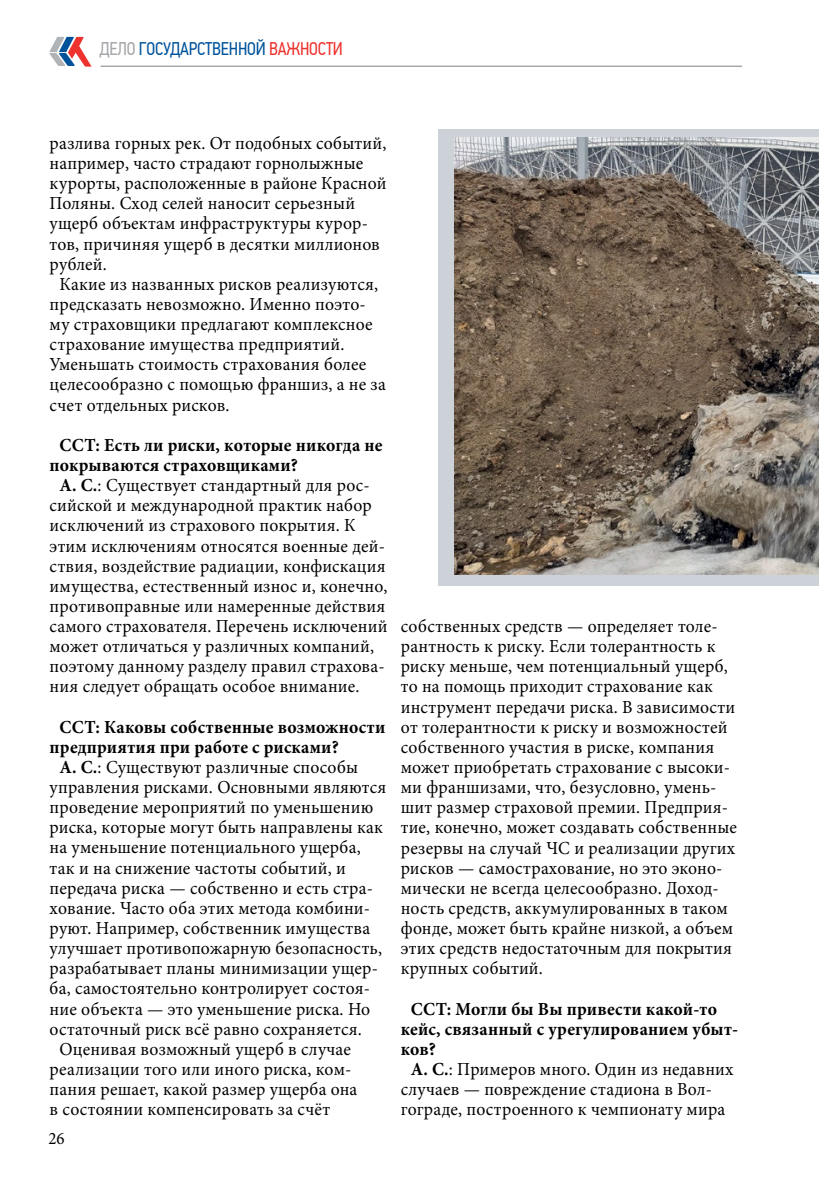
<style>
.page{position:relative;width:819px;height:1191px;background:#fff}
.page>*{position:absolute;margin:0;border:0;box-sizing:border-box;transform-origin:0 0}
.t1{font:18.38px/20.1px "Minion Pro";letter-spacing:.01em;color:#000;scale:.96 1}
.t2{font:700 18.38px "Minion Pro";letter-spacing:.01em;color:#000;scale:.96 1}
.t3{font:18.38px "PF Din Text Cond Pro";letter-spacing:-.01em;color:#00539b;scale:.96 1}
.t4{font:17.5px "Minion Pro";color:#000;scale:.96 1}
.s1{color:#a3a5a8}
.s2{color:#ee322d}
.s3{font-weight:700}
</style>
<div class="page">
<svg style="left:49px;top:37px;width:43px;height:30px"></svg>
<hr style="left:100px;top:66px;width:642px;height:1px;background:#808285">
<div style="left:438px;top:129px;width:381px;height:456px;background:#cdd1d8"></div>
<img style="left:454px;top:138px;width:365px;height:436px">
<p class="t3" style="left:99px;top:38px;width:255px"><span class="s1">ДЕЛО</span> ГОСУДАРСТВЕННОЙ <span class="s2">ВАЖНОСТИ</span></p>
<p class="t1" style="left:50px;top:133px;width:352px">разлива горных рек. От подобных событий,</p>
<p class="t1" style="left:50px;top:153px;width:328px">например, часто страдают горнолыжные</p>
<p class="t1" style="left:50px;top:173px;width:352px">курорты, расположенные в районе Красной</p>
<p class="t1" style="left:50px;top:193px;width:320px">Поляны. Сход селей наносит серьезный</p>
<p class="t1" style="left:50px;top:213px;width:333px">ущерб объектам инфраструктуры курор-</p>
<p class="t1" style="left:50px;top:234px;width:345px">тов, причиняя ущерб в десятки миллионов</p>
<p class="t1" style="left:50px;top:254px;width:61px">рублей.</p>
<p class="t1" style="left:60px;top:274px;width:333px">Какие из названных рисков реализуются,</p>
<p class="t1" style="left:50px;top:294px;width:331px">предсказать невозможно. Именно поэто-</p>
<p class="t1" style="left:50px;top:314px;width:338px">му страховщики предлагают комплексное</p>
<p class="t1" style="left:50px;top:334px;width:308px">страхование имущества предприятий.</p>
<p class="t1" style="left:50px;top:354px;width:331px">Уменьшать стоимость страхования более</p>
<p class="t1" style="left:50px;top:374px;width:352px">целесообразно с помощью франшиз, а не за</p>
<p class="t1" style="left:50px;top:395px;width:189px">счет отдельных рисков.</p>
<p class="t2" style="left:60px;top:432px;width:338px">ССТ: Есть ли риски, которые никогда не</p>
<p class="t2" style="left:50px;top:452px;width:260px">покрываются страховщиками?</p>
<p class="t1" style="left:60px;top:475px;width:324px"><span class="s3">А. С.</span>: Существует стандартный для рос-</p>
<p class="t1" style="left:50px;top:495px;width:337px">сийской и международной практик набор</p>
<p class="t1" style="left:50px;top:515px;width:320px">исключений из страхового покрытия. К</p>
<p class="t1" style="left:50px;top:535px;width:351px">этим исключениям относятся военные дей-</p>
<p class="t1" style="left:50px;top:556px;width:351px">ствия, воздействие радиации, конфискация</p>
<p class="t1" style="left:50px;top:576px;width:353px">имущества, естественный износ и, конечно,</p>
<p class="t1" style="left:50px;top:596px;width:351px">противоправные или намеренные действия</p>
<p class="t1" style="left:50px;top:616px;width:353px">самого страхователя. Перечень исключений</p>
<p class="t1" style="left:50px;top:636px;width:339px">может отличаться у различных компаний,</p>
<p class="t1" style="left:50px;top:656px;width:350px">поэтому данному разделу правил страхова-</p>
<p class="t1" style="left:50px;top:676px;width:324px">ния следует обращать особое внимание.</p>
<p class="t2" style="left:60px;top:714px;width:341px">ССТ: Каковы собственные возможности</p>
<p class="t2" style="left:50px;top:734px;width:303px">предприятия при работе с рисками?</p>
<p class="t1" style="left:60px;top:757px;width:312px"><span class="s3">А. С.</span>: Существуют различные способы</p>
<p class="t1" style="left:50px;top:777px;width:352px">управления рисками. Основными являются</p>
<p class="t1" style="left:50px;top:797px;width:338px">проведение мероприятий по уменьшению</p>
<p class="t1" style="left:50px;top:817px;width:349px">риска, которые могут быть направлены как</p>
<p class="t1" style="left:50px;top:837px;width:325px">на уменьшение потенциального ущерба,</p>
<p class="t1" style="left:50px;top:857px;width:310px">так и на снижение частоты событий, и</p>
<p class="t1" style="left:50px;top:878px;width:338px">передача риска — собственно и есть стра-</p>
<p class="t1" style="left:50px;top:898px;width:335px">хование. Часто оба этих метода комбини-</p>
<p class="t1" style="left:50px;top:918px;width:335px">руют. Например, собственник имущества</p>
<p class="t1" style="left:50px;top:938px;width:348px">улучшает противопожарную безопасность,</p>
<p class="t1" style="left:50px;top:958px;width:343px">разрабатывает планы минимизации ущер-</p>
<p class="t1" style="left:50px;top:978px;width:335px">ба, самостоятельно контролирует состоя-</p>
<p class="t1" style="left:50px;top:998px;width:335px">ние объекта — это уменьшение риска. Но</p>
<p class="t1" style="left:50px;top:1018px;width:326px">остаточный риск всё равно сохраняется.</p>
<p class="t1" style="left:60px;top:1039px;width:305px">Оценивая возможный ущерб в случае</p>
<p class="t1" style="left:50px;top:1059px;width:316px">реализации того или иного риска, ком-</p>
<p class="t1" style="left:50px;top:1079px;width:322px">пания решает, какой размер ущерба она</p>
<p class="t1" style="left:50px;top:1099px;width:294px">в состоянии компенсировать за счёт</p>
<p class="t4" style="left:48px;top:1126px;width:18px">26</p>
<p class="t1" style="left:401px;top:616px;width:352px">собственных средств — определяет толе&shy;рантность к риску. Если толерантность к риску меньше, чем потенциальный ущерб, то на помощь приходит страхование как инструмент передачи риска. В зависимости от толерантности к риску и возможностей собственного участия в риске, компания может приобретать страхование с высоки&shy;ми франшизами, что, безусловно, умень&shy;шит размер страховой премии. Предприя&shy;тие, конечно, может создавать собственные резервы на случай ЧС и реализации других рисков — самострахование, но это эконо&shy;мически не всегда целесообразно. Доход&shy;ность средств, аккумулированных в таком фонде, может быть крайне низкой, а объем этих средств недостаточным для покрытия крупных событий.</p>
<p class="t2" style="left:410px;top:995px;width:320px">ССТ: Могли бы Вы привести какой-то</p>
<p class="t2" style="left:401px;top:1015px;width:353px">кейс, связанный с урегулированием убыт-</p>
<p class="t2" style="left:401px;top:1036px;width:38px">ков?</p>
<p class="t1" style="left:410px;top:1059px;width:338px"><span class="s3">А. С.</span>: Примеров много. Один из недавних</p>
<p class="t1" style="left:401px;top:1079px;width:325px">случаев — повреждение стадиона в Вол-</p>
<p class="t1" style="left:401px;top:1099px;width:339px">гограде, построенного к чемпионату мира</p>
</div>
